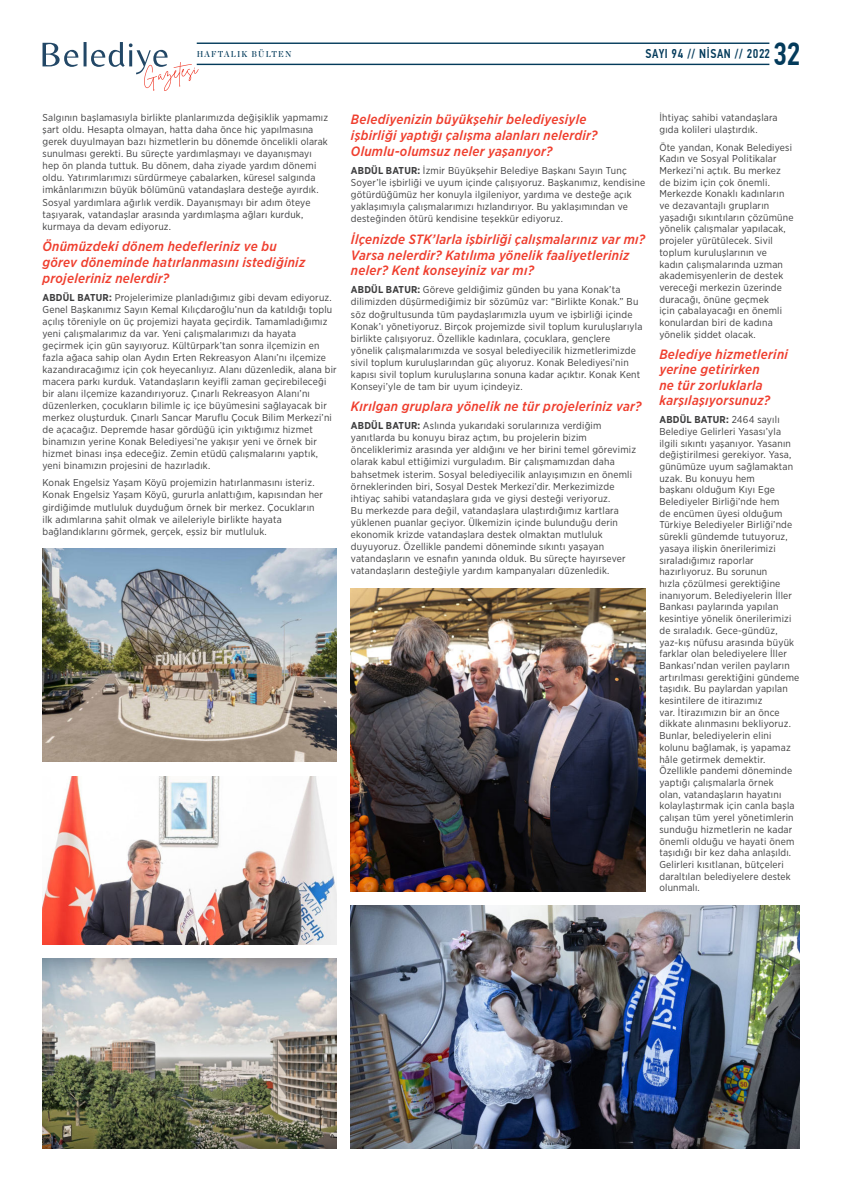
<style>
.page{position:relative;width:842px;height:1191px;background:#fff}
.page>*{position:absolute;margin:0;border:0;box-sizing:border-box;transform-origin:0 0}
.t1{font:500 32.1px "PF Din Text Cond Pro";color:#043b5b;scale:.93 1}
.t2{font:italic 500 13.5px/15.8px "Gotham Narrow";letter-spacing:.02em;color:#ef3e2e}
.t3{font:500 12.8px "PF Din Text Cond Pro";letter-spacing:.05em;color:#043b5b;scale:.93 1}
.t4{font:10px/11.7px "Gotham Narrow";letter-spacing:.02em;color:#3e3e3f}
.t5{font:8.6px "Chronicle Display Semi";letter-spacing:.15em;color:#043b5b;scale:.93 1}
.s1{font-weight:700}
</style>
<div class="page">
<hr style="left:197px;top:64px;width:572px;height:1px;background:#043b5b">
<hr style="left:197px;top:43px;width:572px;height:1px;background:#043b5b">
<svg style="left:43px;top:42px;width:156px;height:49px"></svg>
<img style="left:351px;top:588px;width:294px;height:303px">
<img style="left:351px;top:905px;width:448px;height:243px">
<img style="left:43px;top:549px;width:294px;height:213px">
<img style="left:43px;top:776px;width:294px;height:168px">
<img style="left:43px;top:958px;width:294px;height:190px">
<p class="t5" style="left:197px;top:49px;width:103px">HAFTALIK BÜLTEN</p>
<p class="t3" style="left:646px;top:46px;width:135px">SAYI 94 // NİSAN // 2022</p>
<h1 class="t1" style="left:773px;top:35px;width:31px">32</h1>
<p class="t4" style="left:43px;top:112px;width:287px;line-height:12px">Salgının başlamasıyla birlikte planlarımızda değişiklik yapmamız şart oldu. Hesapta olmayan, hatta daha önce hiç yapılmasına gerek duyulmayan bazı hizmetlerin bu dönemde öncelikli olarak sunulması gerekti. Bu süreçte yardımlaşmayı ve dayanışmayı hep ön planda tuttuk. Bu dönem, daha ziyade yardım dönemi oldu. Yatırımlarımızı sürdürmeye çabalarken, küresel salgında imkânlarımızın büyük bölümünü vatandaşlara desteğe ayırdık.<br>Sosyal yardımlara ağırlık verdik. Dayanışmayı bir adım öteye taşıyarak, vatandaşlar arasında yardımlaşma ağları kurduk, kurmaya da devam ediyoruz.</p>
<h2 class="t2" style="left:43px;top:239px;width:264px">Önümüzdeki dönem hedefleriniz ve bu görev döneminde hatırlanmasını istediğiniz projeleriniz nelerdir?</h2>
<p class="t4" style="left:43px;top:291px;width:296px;line-height:12px"><span class="s1">ABDÜL BATUR:</span> Projelerimize planladığımız gibi devam ediyoruz.<br>Genel Başkanımız Sayın Kemal Kılıçdaroğlu’nun da katıldığı toplu açılış töreniyle on üç projemizi hayata geçirdik. Tamamladığımız yeni çalışmalarımız da var. Yeni çalışmalarımızı da hayata geçirmek için gün sayıyoruz. Kültürpark’tan sonra ilçemizin en fazla ağaca sahip olan Aydın Erten Rekreasyon Alanı’nı ilçemize kazandıracağımız için çok heyecanlıyız. Alanı düzenledik, alana bir macera parkı kurduk. Vatandaşların keyifli zaman geçirebileceği bir alanı ilçemize kazandırıyoruz. Çınarlı Rekreasyon Alanı’nı düzenlerken, çocukların bilimle iç içe büyümesini sağlayacak bir merkez oluşturduk. Çınarlı Sancar Maruflu Çocuk Bilim Merkezi’ni de açacağız. Depremde hasar gördüğü için yıktığımız hizmet binamızın yerine Konak Belediyesi’ne yakışır yeni ve örnek bir hizmet binası inşa edeceğiz. Zemin etüdü çalışmalarını yaptık, yeni binamızın projesini de hazırladık.</p>
<p class="t4" style="left:43px;top:477px;width:282px;line-height:12px">Konak Engelsiz Yaşam Köyü projemizin hatırlanmasını isteriz.<br>Konak Engelsiz Yaşam Köyü, gururla anlattığım, kapısından her girdiğimde mutluluk duyduğum örnek bir merkez. Çocukların ilk adımlarına şahit olmak ve aileleriyle birlikte hayata bağlandıklarını görmek, gerçek, eşsiz bir mutluluk.</p>
<h2 class="t2" style="left:351px;top:112px;width:248px">Belediyenizin büyükşehir belediyesiyle işbirliği yaptığı çalışma alanları nelerdir?<br>Olumlu-olumsuz neler yaşanıyor?</h2>
<p class="t4" style="left:351px;top:165px;width:296px;line-height:12px"><span class="s1">ABDÜL BATUR:</span> İzmir Büyükşehir Belediye Başkanı Sayın Tunç Soyer’le işbirliği ve uyum içinde çalışıyoruz. Başkanımız, kendisine götürdüğümüz her konuyla ilgileniyor, yardıma ve desteğe açık yaklaşımıyla çalışmalarımızı hızlandırıyor. Bu yaklaşımından ve desteğinden ötürü kendisine teşekkür ediyoruz.</p>
<h2 class="t2" style="left:351px;top:231px;width:296px">İlçenizde STK’larla işbirliği çalışmalarınız var mı?<br>Varsa nelerdir? Katılıma yönelik faaliyetleriniz neler? Kent konseyiniz var mı?</h2>
<p class="t4" style="left:351px;top:284px;width:293px;line-height:12px"><span class="s1">ABDÜL BATUR:</span> Göreve geldiğimiz günden bu yana Konak’ta dilimizden düşürmediğimiz bir sözümüz var: “Birlikte Konak.” Bu söz doğrultusunda tüm paydaşlarımızla uyum ve işbirliği içinde Konak’ı yönetiyoruz. Birçok projemizde sivil toplum kuruluşlarıyla birlikte çalışıyoruz. Özellikle kadınlara, çocuklara, gençlere yönelik çalışmalarımızda ve sosyal belediyecilik hizmetlerimizde sivil toplum kuruluşlarından güç alıyoruz. Konak Belediyesi’nin kapısı sivil toplum kuruluşlarına sonuna kadar açıktır. Konak Kent Konseyi’yle de tam bir uyum içindeyiz.</p>
<h2 class="t2" style="left:351px;top:399px;width:292px">Kırılgan gruplara yönelik ne tür projeleriniz var?</h2>
<p class="t4" style="left:351px;top:420px;width:287px;line-height:12px"><span class="s1">ABDÜL BATUR:</span> Aslında yukarıdaki sorularınıza verdiğim yanıtlarda bu konuyu biraz açtım, bu projelerin bizim önceliklerimiz arasında yer aldığını ve her birini temel görevimiz olarak kabul ettiğimizi vurguladım. Bir çalışmamızdan daha bahsetmek isterim. Sosyal belediyecilik anlayışımızın en önemli örneklerinden biri, Sosyal Destek Merkezi’dir. Merkezimizde ihtiyaç sahibi vatandaşlara gıda ve giysi desteği veriyoruz.<br>Bu merkezde para değil, vatandaşlara ulaştırdığımız kartlara yüklenen puanlar geçiyor. Ülkemizin içinde bulunduğu derin ekonomik krizde vatandaşlara destek olmaktan mutluluk duyuyoruz. Özellikle pandemi döneminde sıkıntı yaşayan vatandaşların ve esnafın yanında olduk. Bu süreçte hayırsever vatandaşların desteğiyle yardım kampanyaları düzenledik.</p>
<p class="t4" style="left:659px;top:112px;width:120px">İhtiyaç sahibi vatandaşlara gıda kolileri ulaştırdık.</p>
<p class="t4" style="left:659px;top:141px;width:136px">Öte yandan, Konak Belediyesi<br>Kadın ve Sosyal Politikalar<br>Merkezi’ni açtık. Bu merkez de bizim için çok önemli.<br>Merkezde Konaklı kadınların ve dezavantajlı grupların yaşadığı sıkıntıların çözümüne yönelik çalışmalar yapılacak, projeler yürütülecek. Sivil toplum kuruluşlarının ve kadın çalışmalarında uzman akademisyenlerin de destek vereceği merkezin üzerinde duracağı, önüne geçmek<br>için çabalayacağı en önemli konulardan biri de kadına yönelik şiddet olacak.</p>
<h2 class="t2" style="left:659px;top:347px;width:130px;line-height:15.5px">Belediye hizmetlerini yerine getirirken<br>ne tür zorluklarla karşılaşıyorsunuz?</h2>
<p class="t4" style="left:659px;top:414px;width:141px"><span class="s1">ABDÜL BATUR:</span> 2464 sayılı<br>Belediye Gelirleri Yasası’yla ilgili sıkıntı yaşanıyor. Yasanın değiştirilmesi gerekiyor. Yasa, günümüze uyum sağlamaktan uzak. Bu konuyu hem<br>başkanı olduğum Kıyı Ege<br>Belediyeler Birliği’nde hem<br>de encümen üyesi olduğum<br>Türkiye Belediyeler Birliği’nde sürekli gündemde tutuyoruz, yasaya ilişkin önerilerimizi sıraladığımız raporlar hazırlıyoruz. Bu sorunun<br>hızla çözülmesi gerektiğine inanıyorum. Belediyelerin İller<br>Bankası paylarında yapılan kesintiye yönelik önerilerimizi de sıraladık. Gece-gündüz, yaz-kış nüfusu arasında büyük farklar olan belediyelere İller<br>Bankası’ndan verilen payların artırılması gerektiğini gündeme taşıdık. Bu paylardan yapılan kesintilere de itirazımız<br>var. İtirazımızın bir an önce dikkate alınmasını bekliyoruz.<br>Bunlar, belediyelerin elini kolunu bağlamak, iş yapamaz hâle getirmek demektir.<br>Özellikle pandemi döneminde yaptığı çalışmalarla örnek<br>olan, vatandaşların hayatını kolaylaştırmak için canla başla çalışan tüm yerel yönetimlerin sunduğu hizmetlerin ne kadar önemli olduğu ve hayati önem taşıdığı bir kez daha anlaşıldı.<br>Gelirleri kısıtlanan, bütçeleri daraltılan belediyelere destek olunmalı.</p>
</div>
